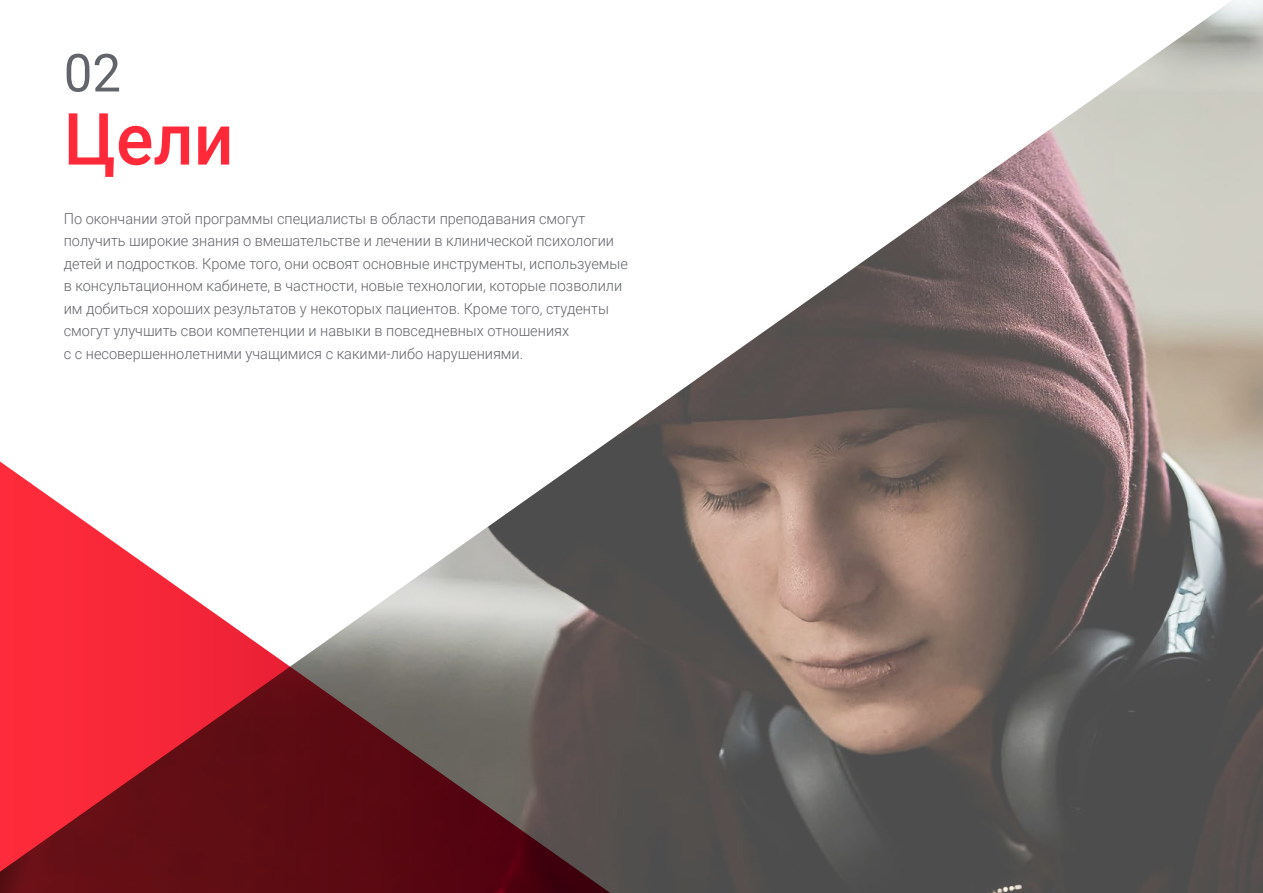
<style>
.page{position:relative;width:1263px;height:893px;background:#fff}
.page>*{position:absolute;margin:0;border:0;box-sizing:border-box;transform-origin:0 0}
.t1{font:500 72px "Roboto";color:#ff293a}
.t2{font:52.5px "Roboto";color:#61646a}
.t3{font:300 15px/22.5px "Roboto";color:#61646a}
</style>
<div class="page">
<img style="left:602px;top:0;width:661px;height:893px">
<svg style="left:0;top:446px;width:640px;height:447px"></svg>
<h2 class="t2" style="left:64px;top:36px;width:59px">02</h2>
<h1 class="t1" style="left:64px;top:89px;width:171px">Цели</h1>
<p class="t3" style="left:64px;top:207px;width:566px">По окончании этой программы специалисты в области преподавания смогут получить широкие знания о вмешательстве и лечении в клинической психологии детей и подростков. Кроме того, они освоят основные инструменты, используемые в консультационном кабинете, в частности, новые технологии, которые позволили им добиться хороших результатов у некоторых пациентов. Кроме того, студенты смогут улучшить свои компетенции и навыки в повседневных отношениях<br>с с несовершеннолетними учащимися с какими-либо нарушениями.</p>
</div>
